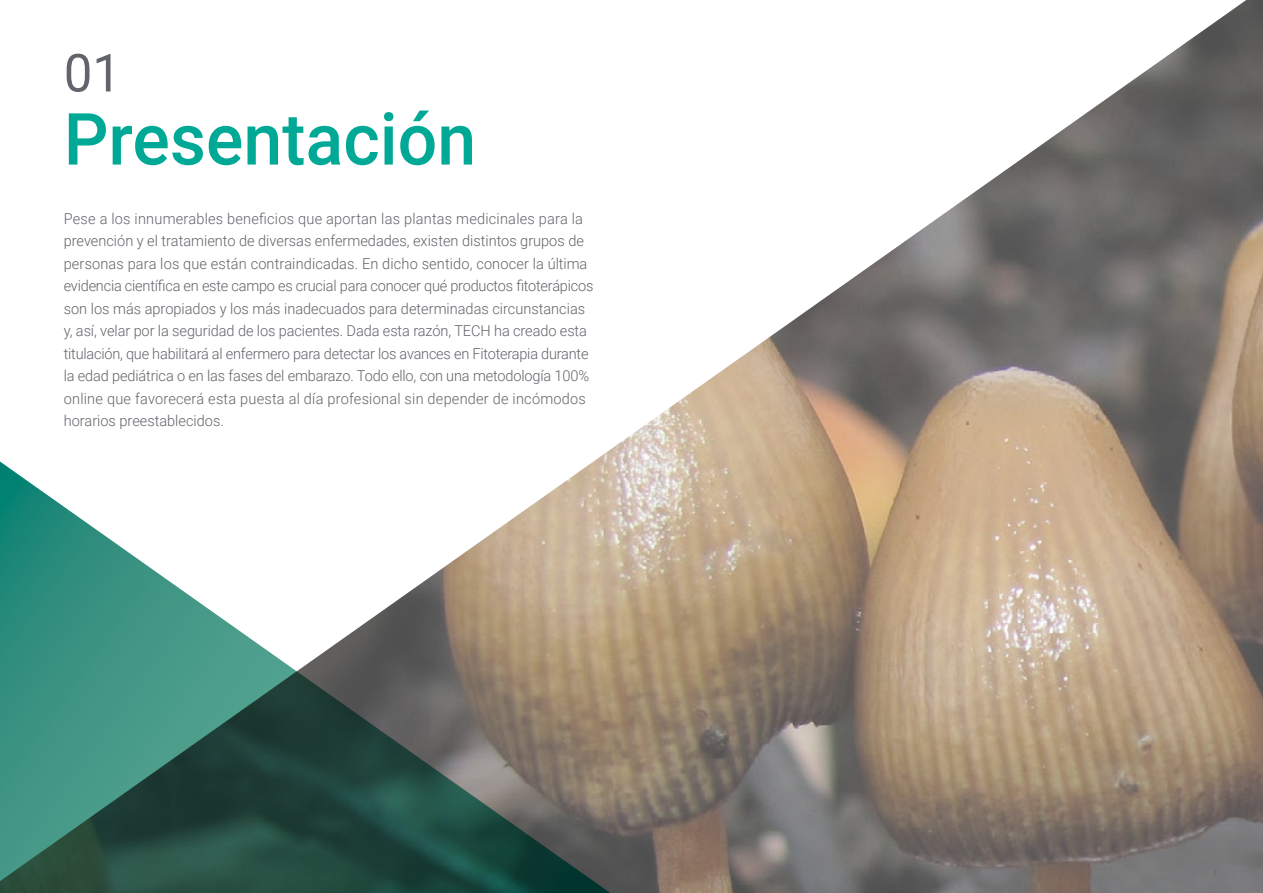
<style>
.page{position:relative;width:1263px;height:893px;background:#fff}
.page>*{position:absolute;margin:0;border:0;box-sizing:border-box;transform-origin:0 0}
.t1{font:500 72px "Roboto";color:#00a996}
.t2{font:52.5px "Roboto";color:#61646a}
.t3{font:300 15px/22.5px "Roboto";color:#61646a}
</style>
<div class="page">
<img style="left:616px;top:0;width:647px;height:893px">
<svg style="left:0;top:446px;width:640px;height:447px"></svg>
<h2 class="t2" style="left:64px;top:36px;width:59px">01</h2>
<h1 class="t1" style="left:64px;top:89px;width:414px">Presentación</h1>
<p class="t3" style="left:64px;top:207px;width:531px">Pese a los innumerables beneficios que aportan las plantas medicinales para la prevención y el tratamiento de diversas enfermedades, existen distintos grupos de personas para los que están contraindicadas. En dicho sentido, conocer la última evidencia científica en este campo es crucial para conocer qué productos fitoterápicos son los más apropiados y los más inadecuados para determinadas circunstancias y, así, velar por la seguridad de los pacientes. Dada esta razón, TECH ha creado esta titulación, que habilitará al enfermero para detectar los avances en Fitoterapia durante la edad pediátrica o en las fases del embarazo. Todo ello, con una metodología 100% online que favorecerá esta puesta al día profesional sin depender de incómodos horarios preestablecidos.</p>
</div>
